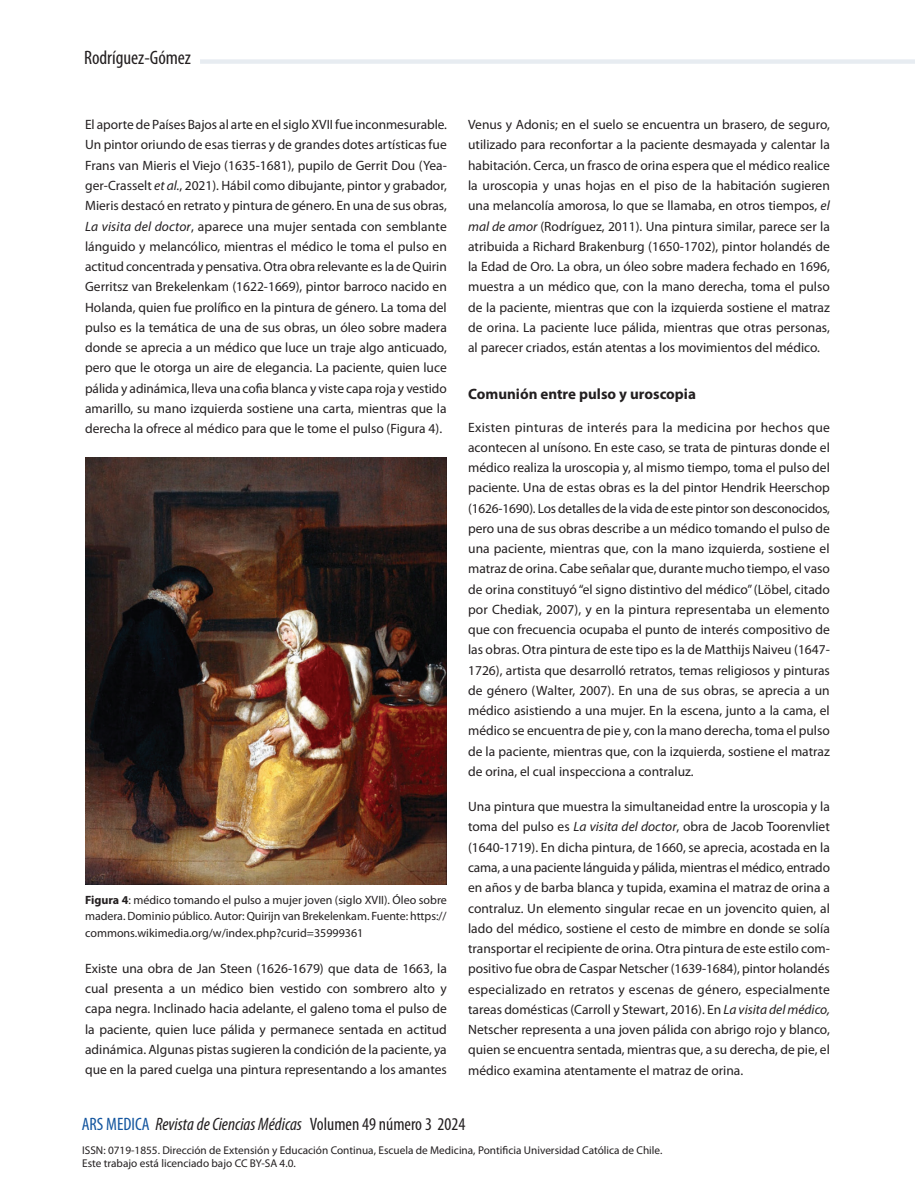
<style>
.page{position:relative;width:915px;height:1191px;background:#fff}
.page>*{position:absolute;margin:0;border:0;box-sizing:border-box;transform-origin:0 0}
.t1{font:condensed 19.5px "Myriad Pro";color:#231f20}
.t2{font:italic condensed 18px "Myriad Pro";color:#231f20}
.t3{font:700 15px "Myriad Pro";color:#231f20}
.t4{font:13.5px/20.2px "Myriad Pro";color:#231f20;text-align:justify}
.t5{font:12px/16.5px "Myriad Pro";color:#231f20;text-align:justify}
.t6{font:11.25px/13.5px "Myriad Pro";color:#231f20}
.s1{font-style:italic}
.s2{font-weight:700}
.s3{font-style:normal;color:#13559f}
.s4{font-style:normal}
</style>
<div class="page">
<div style="left:200px;top:59px;width:714px;height:5px;background:#e7ecf1"></div>
<img style="left:85px;top:457px;width:361px;height:427px">
<h1 class="t1" style="left:84px;top:47px;width:108px">Rodríguez-Gómez</h1>
<p class="t4" style="left:85px;top:114px;width:363px">El aporte de Países Bajos al arte en el siglo XVII fue inconmesurable.<br>Un pintor oriundo de esas tierras y de grandes dotes artísticas fue Frans van Mieris el Viejo (1635-1681), pupilo de Gerrit Dou (Yea&shy;ger-Crasselt <span class="s1">et al.</span>, 2021). Hábil como dibujante, pintor y grabador, Mieris destacó en retrato y pintura de género. En una de sus obras, <span class="s1">La visita del doctor</span>, aparece una mujer sentada con semblante lánguido y melancólico, mientras el médico le toma el pulso en actitud concentrada y pensativa. Otra obra relevante es la de Quirin Gerritsz van Brekelenkam (1622-1669), pintor barroco nacido en Holanda, quien fue prolífico en la pintura de género. La toma del pulso es la temática de una de sus obras, un óleo sobre madera donde se aprecia a un médico que luce un traje algo anticuado, pero que le otorga un aire de elegancia. La paciente, quien luce pálida y adinámica, lleva una cofia blanca y viste capa roja y vestido amarillo, su mano izquierda sostiene una carta, mientras que la derecha la ofrece al médico para que le tome el pulso (Figura 4).</p>
<p class="t5" style="left:85px;top:891px;width:363px"><span class="s2">Figura 4</span>: médico tomando el pulso a mujer joven (siglo XVII). Óleo sobre madera. Dominio público. Autor: Quirijn van Brekelenkam. Fuente: https:// commons.wikimedia.org/w/index.php?curid=35999361</p>
<p class="t4" style="left:85px;top:958px;width:363px">Existe una obra de Jan Steen (1626-1679) que data de 1663, la cual presenta a un médico bien vestido con sombrero alto y capa negra. Inclinado hacia adelante, el galeno toma el pulso de la paciente, quien luce pálida y permanece sentada en actitud adinámica. Algunas pistas sugieren la condición de la paciente, ya que en la pared cuelga una pintura representando a los amantes</p>
<p class="t4" style="left:468px;top:114px;width:363px">Venus y Adonis; en el suelo se encuentra un brasero, de seguro, utilizado para reconfortar a la paciente desmayada y calentar la habitación. Cerca, un frasco de orina espera que el médico realice la uroscopia y unas hojas en el piso de la habitación sugieren una melancolía amorosa, lo que se llamaba, en otros tiempos, <span class="s1">el mal de amor</span> (Rodríguez, 2011). Una pintura similar, parece ser la atribuida a Richard Brakenburg (1650-1702), pintor holandés de la Edad de Oro. La obra, un óleo sobre madera fechado en 1696, muestra a un médico que, con la mano derecha, toma el pulso de la paciente, mientras que con la izquierda sostiene el matraz de orina. La paciente luce pálida, mientras que otras personas, al parecer criados, están atentas a los movimientos del médico.</p>
<p class="t3" style="left:468px;top:384px;width:229px">Comunión entre pulso y uroscopia</p>
<p class="t4" style="left:468px;top:417px;width:363px">Existen pinturas de interés para la medicina por hechos que acontecen al unísono. En este caso, se trata de pinturas donde el médico realiza la uroscopia y, al mismo tiempo, toma el pulso del paciente. Una de estas obras es la del pintor Hendrik Heerschop (1626-1690). Los detalles de la vida de este pintor son desconocidos, pero una de sus obras describe a un médico tomando el pulso de una paciente, mientras que, con la mano izquierda, sostiene el matraz de orina. Cabe señalar que, durante mucho tiempo, el vaso de orina constituyó “el signo distintivo del médico” (Löbel, citado por Chediak, 2007), y en la pintura representaba un elemento que con frecuencia ocupaba el punto de interés compositivo de las obras. Otra pintura de este tipo es la de Matthijs Naiveu (1647- 1726), artista que desarrolló retratos, temas religiosos y pinturas de género (Walter, 2007). En una de sus obras, se aprecia a un médico asistiendo a una mujer. En la escena, junto a la cama, el médico se encuentra de pie y, con la mano derecha, toma el pulso de la paciente, mientras que, con la izquierda, sostiene el matraz de orina, el cual inspecciona a contraluz.</p>
<p class="t4" style="left:468px;top:796px;width:363px">Una pintura que muestra la simultaneidad entre la uroscopia y la toma del pulso es <span class="s1">La visita del doctor</span>, obra de Jacob Toorenvliet (1640-1719). En dicha pintura, de 1660, se aprecia, acostada en la cama, a una paciente lánguida y pálida, mientras el médico, entrado en años y de barba blanca y tupida, examina el matraz de orina a contraluz. Un elemento singular recae en un jovencito quien, al lado del médico, sostiene el cesto de mimbre en donde se solía transportar el recipiente de orina. Otra pintura de este estilo com&shy;positivo fue obra de Caspar Netscher (1639-1684), pintor holandés especializado en retratos y escenas de género, especialmente tareas domésticas (Carroll y Stewart, 2016). En <span class="s1">La visita del médico, </span>Netscher representa a una joven pálida con abrigo rojo y blanco, quien se encuentra sentada, mientras que, a su derecha, de pie, el médico examina atentamente el matraz de orina.</p>
<h2 class="t2" style="left:82px;top:1113px;width:385px"><span class="s3">ARS MEDICA</span> Revista de Ciencias Médicas <span class="s4">Volumen 49 número 3 2024</span></h2>
<p class="t6" style="left:82px;top:1142px;width:581px">ISSN: 0719-1855. Dirección de Extensión y Educación Continua, Escuela de Medicina, Pontificia Universidad Católica de Chile.<br>Este trabajo está licenciado bajo CC BY-SA 4.0.</p>
</div>
